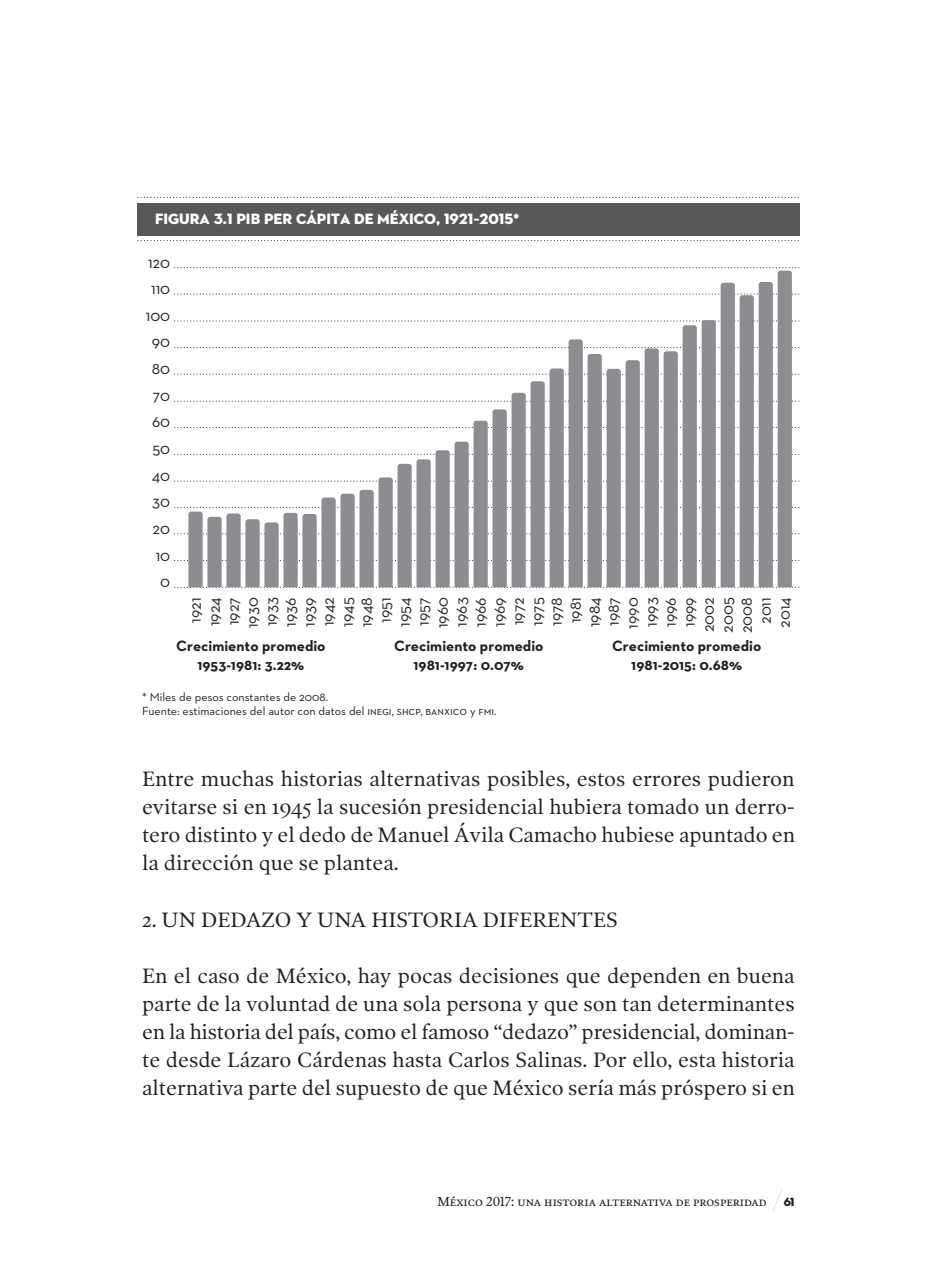
<style>
.page{position:relative;width:936px;height:1274px;background:#fff}
.page>*{position:absolute;margin:0;border:0;box-sizing:border-box;transform-origin:0 0}
.TXT-Inicial{font:21px/28px "Poynter OS Text One";color:#231f20;text-align:justify}
.txt-SUB_1{font:21px "Poynter OS Text One";color:#231f20}
.t1{font:16.2px/19px "Neutraface 2 Text";color:#231f20;text-align:right}
.t2{font:700 15.2px/18.2px "Neutraface 2 Text";color:#231f20;text-align:center}
.t3{font:15.2px "Neutraface 2 Display Titling";color:#fff}
.t4{font:13px "Poynter OS Text";color:#231f20}
.Graf_Nota_pie{font:12px "Neutraface 2 Text";color:#231f20}
.t5{font:12px "Neutraface 2 Display Titling SC850";color:#231f20}
</style>
<div class="page">
<svg style="left:773px;top:1192px;width:8px;height:18px"></svg>
<div style="left:138px;top:203px;width:661px;height:32px;background:#57585a"></div>
<svg style="left:138px;top:197px;width:661px;height:1px"></svg>
<svg style="left:138px;top:240px;width:661px;height:1px"></svg>
<svg style="left:174px;top:267px;width:625px;height:320px"></svg>
<p class="t3" style="left:155px;top:209px;width:365px">FIGURA 3.1 PIB PER CÁPITA DE MÉXICO, 1921–2015*</p>
<p class="t1" style="left:146px;top:248px;width:26px;line-height:26.6px">120<br>110<br>100<br>90<br>80<br>70<br>60<br>50<br>40<br>30<br>20<br>10<br>0</p>
<p class="t1" style="left:185px;top:633px;width:37px;rotate:-90deg">1921<br>1924<br>1927<br>1930<br>1933<br>1936<br>1939<br>1942<br>1945<br>1948<br>1951<br>1954<br>1957<br>1960<br>1963<br>1966<br>1969<br>1972<br>1975<br>1978<br>1981<br>1984<br>1987<br>1990<br>1993<br>1996<br>1999<br>2002<br>2005<br>2008<br>2011<br>2014</p>
<p class="t2" style="left:176px;top:637px;width:151px">Crecimiento promedio<br>1953-1981: 3.22%</p>
<p class="t2" style="left:394px;top:637px;width:151px">Crecimiento promedio<br>1981-1997: 0.07%</p>
<p class="t2" style="left:611px;top:637px;width:151px">Crecimiento promedio<br>1981-2015: 0.68%</p>
<p class="Graf_Nota_pie" style="left:142px;top:689px;width:187px">* Miles de pesos constantes de 2008.</p>
<p class="Graf_Nota_pie" style="left:142px;top:703px;width:356px">Fuente: estimaciones del autor con datos del inegi, shcp, banxico y fmi.</p>
<p class="TXT-Inicial" style="left:142px;top:765px;width:654px">Entre muchas historias alternativas posibles, estos errores pudieron evitarse si en 1945 la sucesión presidencial hubiera tomado un derro&shy;tero distinto y el dedo de Manuel Ávila Camacho hubiese apuntado en la dirección que se plantea.</p>
<p class="txt-SUB_1" style="left:142px;top:906px;width:477px">2. UN DEDAZO Y UNA HISTORIA DIFERENTES</p>
<p class="TXT-Inicial" style="left:142px;top:961px;width:654px">En el caso de México, hay pocas decisiones que dependen en buena parte de la voluntad de una sola persona y que son tan determinantes en la historia del país, como el famoso “dedazo” presidencial, dominan&shy;te desde Lázaro Cárdenas hasta Carlos Salinas. Por ello, esta historia alternativa parte del supuesto de que México sería más próspero si en</p>
<p class="t4" style="left:437px;top:1193px;width:330px">México 2017: una historia alternativa de prosperidad</p>
<p class="t5" style="left:783px;top:1194px;width:12px">61</p>
</div>
